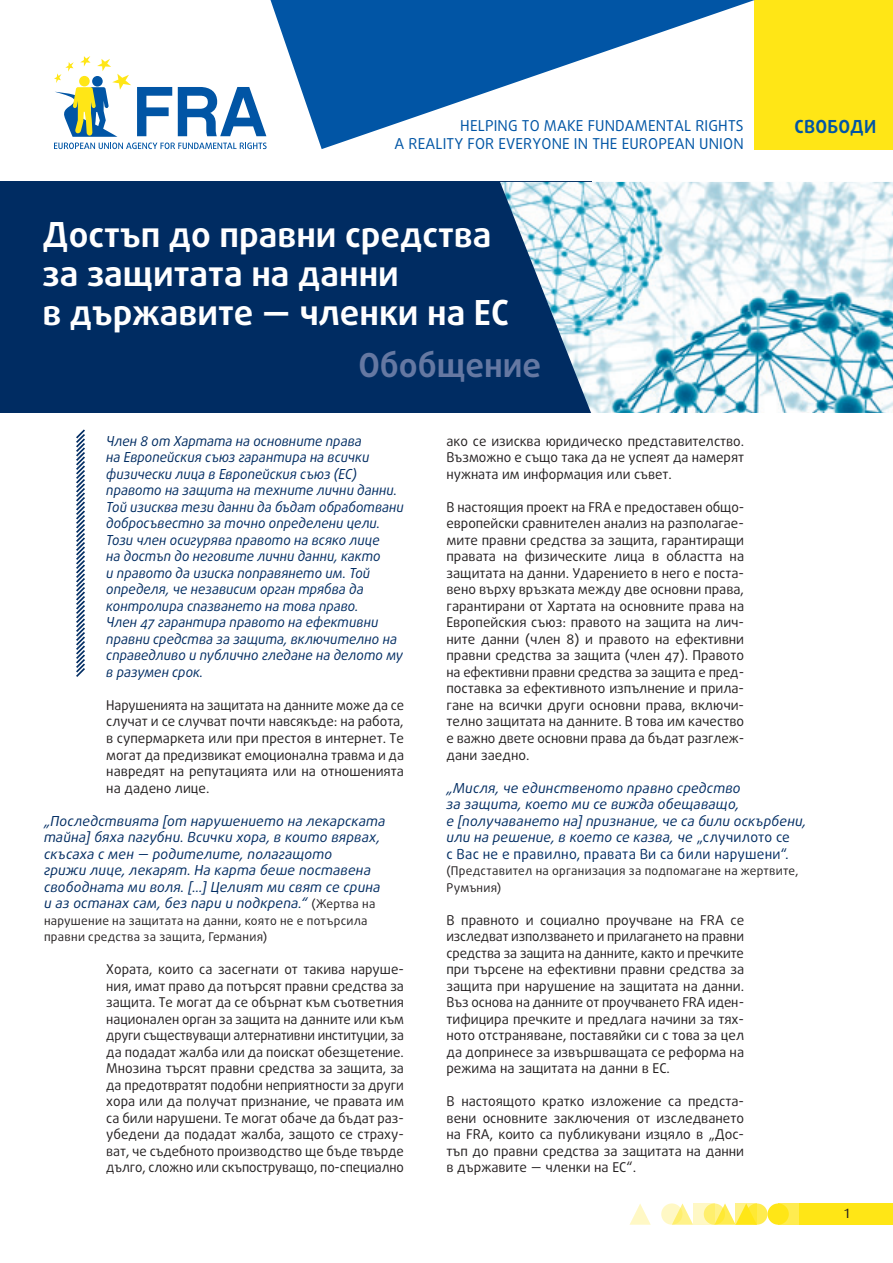
<style>
.page{position:relative;width:893px;height:1263px;background:#fff}
.page>*{position:absolute;margin:0;border:0;box-sizing:border-box;transform-origin:0 0}
.title_0_A{font:700 34.5px/39px "Daxline Pro";color:#fff}
.title_0_B{font:700 33px "Daxline Pro";color:#6578a2}
.t1{font:700 18px "Daxline Pro";letter-spacing:.01em;color:#0155a5}
.t2{font:15px "Daxline Pro";letter-spacing:.01em;color:#0155a5}
.body_quote{font:italic 13.8px/16.5px "Daxline Pro";letter-spacing:.005em;color:#002c62;scale:.96 1}
.body_quote-2{font:italic 13.8px/16.5px "Daxline Pro";letter-spacing:.005em;color:#002c62}
.body_text{font:13.5px/16.5px "Daxline Pro";color:#231f20;text-align:justify}
.t3{font:13.5px "Dax";color:#231f20}
.body_quote-3{font:12px/16.5px "Daxline Pro";letter-spacing:.025em;color:#231f20}
.s1{font-style:normal;font-size:12px;color:#231f20}
.s2{font-style:normal}
</style>
<div class="page">
<div style="left:746px;top:1203px;width:21px;height:22px;background:#ffec50;border-radius:50%"></div>
<div style="left:778px;top:1203px;width:21px;height:22px;background:#ffec50"></div>
<div style="left:799px;top:1203px;width:94px;height:22px;background:#ffe616"></div>
<svg style="left:675px;top:1203px;width:18px;height:22px"></svg>
<svg style="left:629px;top:1204px;width:22px;height:21px"></svg>
<div style="left:767px;top:1203px;width:22px;height:22px;background:#ffe616;border-radius:50%"></div>
<svg style="left:718px;top:1203px;width:18px;height:22px"></svg>
<svg style="left:704px;top:1203px;width:21px;height:22px"></svg>
<svg style="left:661px;top:1203px;width:21px;height:22px"></svg>
<svg style="left:736px;top:1203px;width:21px;height:22px"></svg>
<svg style="left:693px;top:1203px;width:21px;height:22px"></svg>
<div style="left:755px;top:0;width:138px;height:149px;background:#ffe616"></div>
<svg style="left:270px;top:0;width:485px;height:149px"></svg>
<svg style="left:137px;top:87px;width:35px;height:49px"></svg>
<svg style="left:178px;top:87px;width:88px;height:49px"></svg>
<svg style="left:54px;top:56px;width:77px;height:81px"></svg>
<svg style="left:54px;top:143px;width:213px;height:6px"></svg>
<div style="left:0;top:182px;width:591px;height:231px;background:#002c62"></div>
<img style="left:500px;top:182px;width:393px;height:231px">
<svg style="left:76px;top:429px;width:9px;height:248px"></svg>
<p class="t2" style="left:460px;top:116px;width:285px">HELPING TO MAKE FUNDAMENTAL RIGHTS</p>
<p class="t1" style="left:794px;top:115px;width:83px">СВОБОДИ</p>
<p class="t2" style="left:395px;top:134px;width:351px">A REALITY FOR EVERYONE IN THE EUROPEAN UNION</p>
<p class="title_0_A" style="left:43px;top:216px;width:468px">Достъп до правни средства за защитата на данни<br>в държавите — членки на ЕС</p>
<p class="title_0_B" style="left:358px;top:343px;width:184px">Обобщение</p>
<p class="body_quote" style="left:106px;top:433px;width:311px">Член 8 от Хартата на основните права<br>на Европейския съюз гарантира на всички физически лица в Европейския съюз (ЕС) правото на защита на техните лични данни.<br>Той изисква тези данни да бъдат обработвани добросъвестно за точно определени цели.<br>Този член осигурява правото на всяко лице<br>на достъп до неговите лични данни, както<br>и правото да изиска поправянето им. Той определя, че независим орган трябва да контролира спазването на това право.<br>Член 47 гарантира правото на ефективни правни средства за защита, включително на справедливо и публично гледане на делото му в разумен срок.</p>
<p class="body_text" style="left:106px;top:697px;width:299px">Нарушенията на защитата на данните може да се случат и се случват почти навсякъде: на работа, в супермаркета или при престоя в интернет. Те могат да предизвикат емоционална травма и да навредят на репутацията или на отношенията на дадено лице.</p>
<p class="body_quote-2" style="left:44px;top:812px;width:343px">„Последствията [от нарушението на лекарската тайна] бяха пагубни. Всички хора, в които вярвах, скъсаха с мен — родителите, полагащото<br>грижи лице, лекарят. На карта беше поставена свободната ми воля. [...] Целият ми свят се срина и аз останах сам, без пари и подкрепа.“ <span class="s1">(Жертва на</span></p>
<p class="body_quote-3" style="left:44px;top:912px;width:325px">нарушение на защитата на данни, която не е потърсила правни средства за защита, Германия)</p>
<p class="body_text" style="left:106px;top:961px;width:299px">Хората, които са засегнати от такива наруше‑ ния, имат право да потърсят правни средства за защита. Те могат да се обърнат към съответния национален орган за защита на данните или към други съществуващи алтернативни институции, за да подадат жалба или да поискат обезщетение.<br>Мнозина търсят правни средства за защита, за да предотвратят подобни неприятности за други хора или да получат признание, че правата им са били нарушени. Те могат обаче да бъдат раз‑ убедени да подадат жалба, защото се страху‑ ват, че съдебното производство ще бъде твърде дълго, сложно или скъпоструващо, по‑специално</p>
<p class="body_text" style="left:446px;top:433px;width:299px">ако се изисква юридическо представителство.<br>Възможно е също така да не успеят да намерят нужната им информация или съвет.</p>
<p class="body_text" style="left:446px;top:499px;width:299px">В настоящия проект на FRA е предоставен общо‑ европейски сравнителен анализ на разполагае‑ мите правни средства за защита, гарантиращи правата на физическите лица в областта на защитата на данни. Ударението в него е поста‑ вено върху връзката между две основни права, гарантирани от Хартата на основните права на Европейския съюз: правото на защита на лич‑ ните данни (член 8) и правото на ефективни правни средства за защита (член 47). Правото на ефективни правни средства за защита е пред‑ поставка за ефективното изпълнение и прила‑ гане на всички други основни права, включи‑ телно защитата на данните. В това им качество е важно двете основни права да бъдат разглеж‑ дани заедно.</p>
<p class="body_quote-2" style="left:446px;top:779px;width:361px">„Мисля, че единственото правно средство<br>за защита, което ми се вижда обещаващо,<br>е [получаването на] признание, че са били оскърбени, или на решение, в което се казва, че <span class="s2">„случилото се<br>с Вас не е правилно, правата Ви са били нарушени“</span>.</p>
<p class="body_quote-3" style="left:446px;top:862px;width:353px">(Представител на организация за подпомагане на жертвите,<br>Румъния)</p>
<p class="body_text" style="left:446px;top:911px;width:299px">В правното и социално проучване на FRA се изследват използването и прилагането на правни средства за защита на данните, както и пречките при търсене на ефективни правни средства за защита при нарушение на защитата на данни.<br>Въз основа на данните от проучването FRA иден‑ тифицира пречките и предлага начини за тях‑ ното отстраняване, поставяйки си с това за цел да допринесе за извършващата се реформа на режима на защитата на данни в ЕС.</p>
<p class="body_text" style="left:446px;top:1093px;width:299px">В настоящото кратко изложение са предста‑ вени основните заключения от изследването на FRA, които са публикувани изцяло в „Дос‑ тъп до правни средства за защитата на данни в държавите — членки на ЕС“.</p>
<p class="t3" style="left:843px;top:1206px;width:9px">1</p>
</div>
